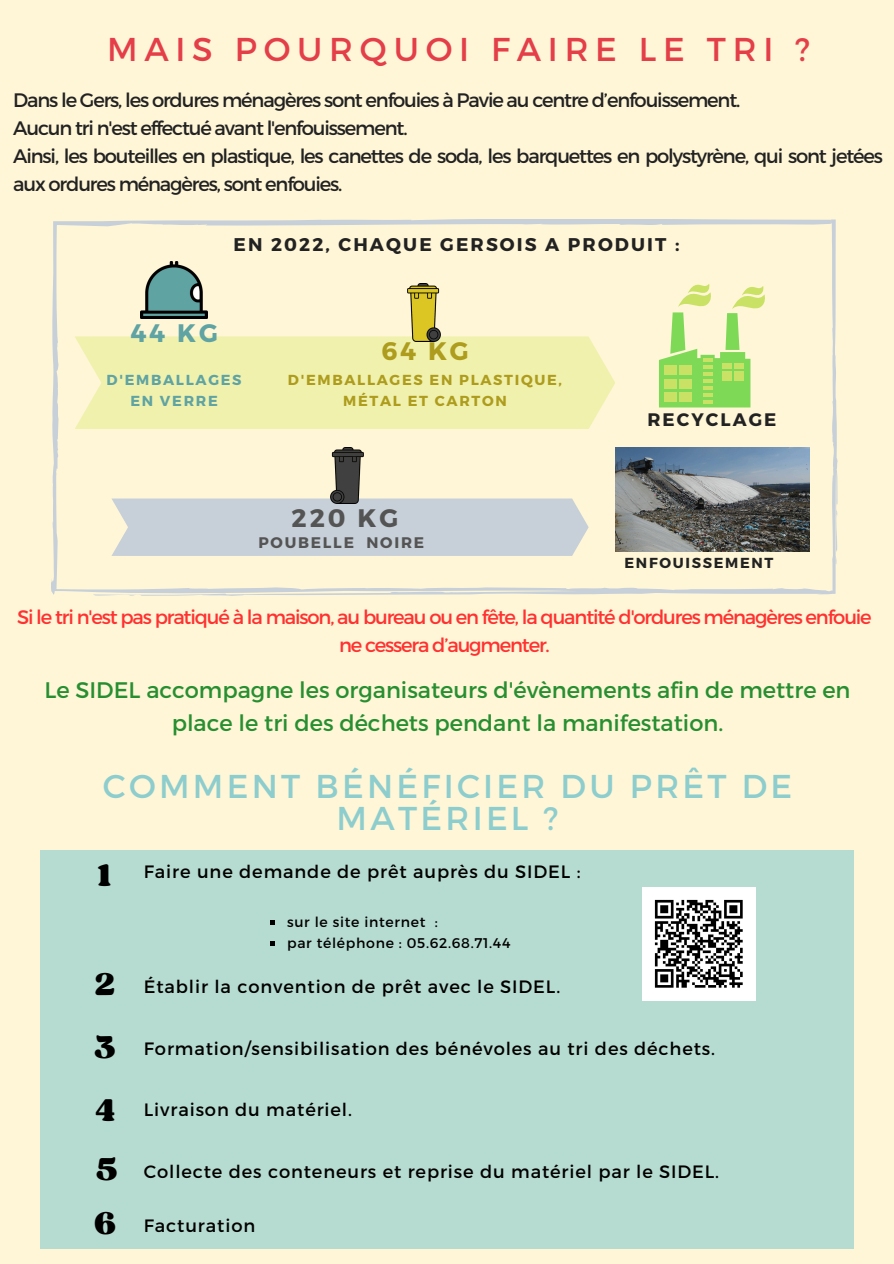
<style>
.page{position:relative;width:894px;height:1264px;background:#fff}
.page>*{position:absolute;margin:0;border:0;box-sizing:border-box;transform-origin:0 0}
.t1{font:33px/32.7px "Montserrat";letter-spacing:.1em;color:#8dcdcd;text-align:center}
.t2{font:33px "Montserrat";letter-spacing:.205em;color:#e43e49}
.t3{font:33px "Sergio Trendy";color:#000}
.t4{font:700 25.35px "Montserrat";color:#545454}
.t5{font:700 25.35px "Montserrat";color:#5fa3a2}
.t6{font:700 25.35px "Montserrat";color:#ad9c1e}
.t7{font:22.5px/33.8px "Montserrat";color:#278f31;text-align:center}
.t8{font:19.5px/28.2px "Montserrat";letter-spacing:-.06em;color:#222}
.t9{font:19.5px/28.2px "Montserrat";letter-spacing:-.06em;color:#ff3131;text-align:center}
.t10{font:700 18.45px "Montserrat";letter-spacing:.115em;color:#222}
.t11{font:700 18.15px "Montserrat";letter-spacing:.115em;color:#222}
.t12{font:17.85px "Montserrat";letter-spacing:.05em;color:#000}
.t13{font:700 15.3px "Montserrat";letter-spacing:.115em;color:#545454}
.t14{font:700 14.4px/20.9px "Montserrat";letter-spacing:.115em;color:#ad9c1e;text-align:center}
.t15{font:700 14.4px/20.9px "Montserrat";letter-spacing:.115em;color:#5fa3a2;text-align:center}
.t16{font:700 14.4px "Montserrat";letter-spacing:.115em;color:#222}
.t17{font:14.1px "Montserrat";letter-spacing:.05em;color:#000}
</style>
<div class="page">
<div style="left:0;top:0;width:893px;height:1263px;background:#fff6d7"></div>
<svg style="left:51px;top:219px;width:786px;height:377px"></svg>
<div style="left:75px;top:336px;width:540px;height:93px;background:#f1f1ae"></div>
<img style="left:140px;top:261px;width:68px;height:57px">
<img style="left:406px;top:284px;width:38px;height:57px">
<div style="left:111px;top:498px;width:477px;height:58px;background:#c7d0d8"></div>
<img style="left:319px;top:447px;width:56px;height:56px">
<svg style="left:658px;top:284px;width:106px;height:123px"></svg>
<img style="left:615px;top:447px;width:193px;height:104px">
<div style="left:40px;top:851px;width:812px;height:397px;background:#b6dbd0"></div>
<img style="left:642px;top:887px;width:113px;height:113px">
<svg style="left:270px;top:920px;width:4px;height:5px"></svg>
<svg style="left:270px;top:941px;width:4px;height:4px"></svg>
<h5 class="t2" style="left:107px;top:27px;width:704px">MAIS POURQUOI FAIRE LE TRI ?</h5>
<p class="t8" style="left:13px;top:85px;width:871px">Dans le Gers, les ordures ménagères sont enfouies à Pavie au centre d’enfouissement.<br>Aucun tri n'est effectué avant l'enfouissement.<br>Ainsi, les bouteilles en plastique, les canettes de soda, les barquettes en polystyrène, qui sont jetées aux ordures ménagères, sont enfouies.</p>
<h6 class="t10" style="left:233px;top:233px;width:447px">EN 2022, CHAQUE GERSOIS A PRODUIT :</h6>
<h6 class="t5" style="left:130px;top:316px;width:89px">44 KG</h6>
<p class="t6" style="left:381px;top:334px;width:89px">64 KG</p>
<h2 class="t15" style="left:107px;top:368px;width:136px">D'EMBALLAGES<br>EN VERRE</h2>
<h6 class="t14" style="left:288px;top:368px;width:275px">D'EMBALLAGES EN PLASTIQUE,<br>MÉTAL ET CARTON</h6>
<h4 class="t4" style="left:291px;top:502px;width:108px">220 KG</h4>
<h2 class="t13" style="left:258px;top:532px;width:167px">POUBELLE NOIRE</h2>
<p class="t11" style="left:647px;top:407px;width:130px">RECYCLAGE</p>
<h2 class="t16" style="left:624px;top:553px;width:150px">ENFOUISSEMENT</h2>
<p class="t9" style="left:17px;top:602px;width:856px">Si le tri n'est pas pratiqué à la maison, au bureau ou en fête, la quantité d'ordures ménagères enfouie ne cessera d’augmenter.</p>
<p class="t7" style="left:44px;top:671px;width:807px">Le SIDEL accompagne les organisateurs d'évènements afin de mettre en place le tri des déchets pendant la manifestation.</p>
<p class="t1" style="left:103px;top:767px;width:691px">COMMENT BÉNÉFICIER DU PRÊT DE<br>MATÉRIEL ?</p>
<p class="t3" style="left:98px;top:854px;width:14px">1</p>
<h5 class="t3" style="left:95px;top:963px;width:22px">2</h5>
<h5 class="t3" style="left:94px;top:1026px;width:23px">3</h5>
<h5 class="t3" style="left:95px;top:1089px;width:21px">4</h5>
<h5 class="t3" style="left:96px;top:1148px;width:23px">5</h5>
<h5 class="t3" style="left:94px;top:1202px;width:23px">6</h5>
<p class="t12" style="left:144px;top:859px;width:438px">Faire une demande de prêt auprès du SIDEL :</p>
<h6 class="t17" style="left:287px;top:913px;width:152px">sur le site internet :</h6>
<h5 class="t17" style="left:287px;top:933px;width:225px">par téléphone : 05.62.68.71.44</h5>
<h3 class="t12" style="left:144px;top:974px;width:418px">Établir la convention de prêt avec le SIDEL.</h3>
<h1 class="t12" style="left:144px;top:1036px;width:572px">Formation/sensibilisation des bénévoles au tri des déchets.</h1>
<p class="t12" style="left:144px;top:1098px;width:210px">Livraison du matériel.</p>
<p class="t12" style="left:144px;top:1160px;width:576px">Collecte des conteneurs et reprise du matériel par le SIDEL.</p>
<p class="t12" style="left:144px;top:1214px;width:113px">Facturation</p>
</div>
